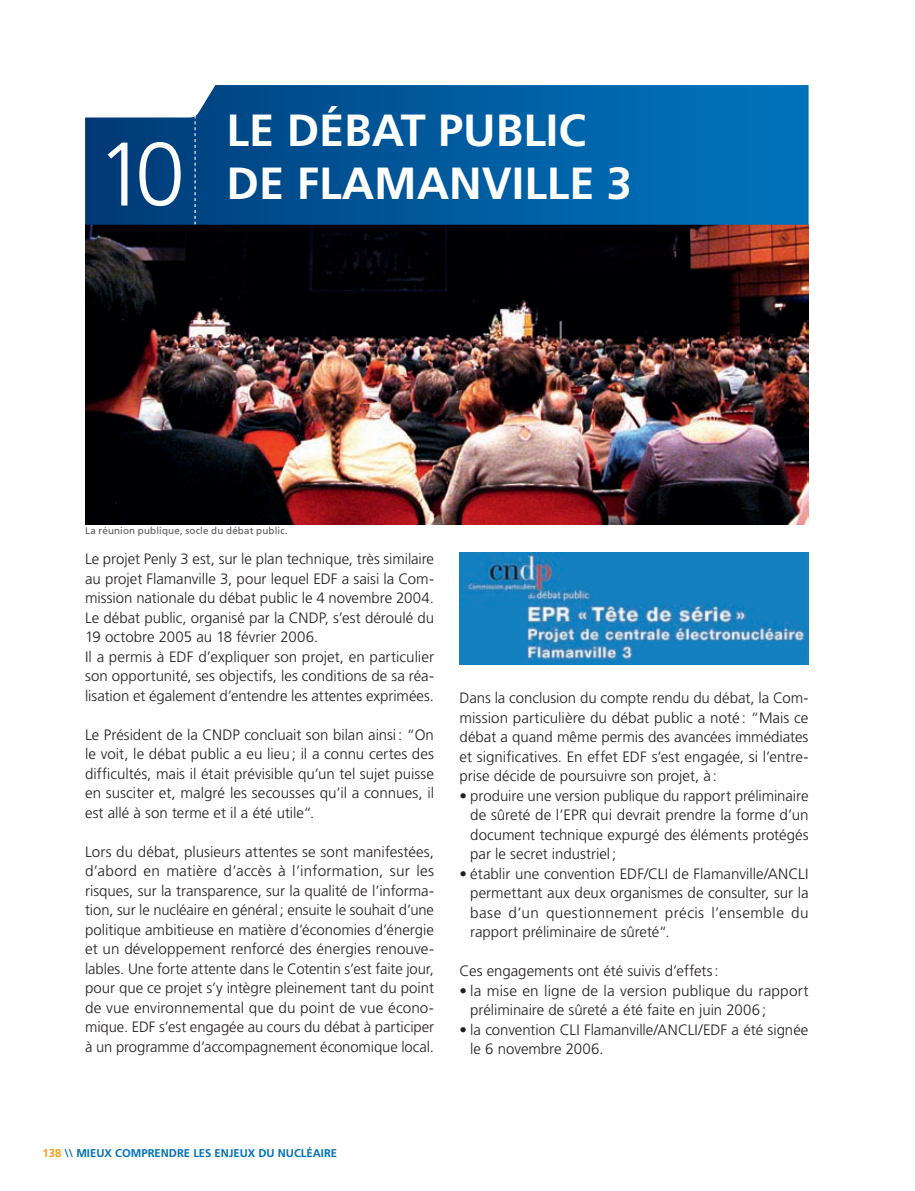
<style>
.page{position:relative;width:915px;height:1191px;background:#fff}
.page>*{position:absolute;margin:0;border:0;box-sizing:border-box;transform-origin:0 0}
.t1{font:700 45px/52.5px "Frutiger LT Std";color:#fff}
.t2{font:300 15px/19.5px "Frutiger LT Std";color:#231f20;text-align:justify}
.t3{font:700 11.25px "Frutiger LT Std";color:#0072bc}
.t4{font:9.75px "Frutiger LT Std";letter-spacing:.02em;color:#57585a}
.s1{font-weight:300;font-size:90px}
.s2{color:#f89c1c}
</style>
<div class="page">
<img style="left:459px;top:553px;width:349px;height:111px">
<img style="left:85px;top:225px;width:723px;height:299px">
<svg style="left:85px;top:85px;width:723px;height:140px;background:#0a60a0"></svg>
<img style="left:195px;top:116px;width:1px;height:109px">
<h1 class="t1" style="left:96px;top:104px;width:536px;text-indent:130px">LE DÉBAT PUBLIC<br><span class="s1">10</span> DE FLAMANVILLE 3</h1>
<p class="t4" style="left:85px;top:525px;width:204px">La réunion publique, socle du débat public.</p>
<p class="t2" style="left:85px;top:549px;width:350px;text-align:left">Le projet Penly 3 est, sur le plan technique, très similaire au projet Flamanville 3, pour lequel EDF a saisi la Com&shy;mission nationale du débat public le 4 novembre 2004.<br>Le débat public, organisé par la CNDP, s’est déroulé du 19 octobre 2005 au 18 février 2006.<br>Il a permis à EDF d’expliquer son projet, en particulier son opportunité, ses objectifs, les conditions de sa réa&shy;lisation et également d’entendre les attentes exprimées.</p>
<p class="t2" style="left:85px;top:725px;width:350px">Le Président de la CNDP concluait son bilan ainsi : “On le voit, le débat public a eu lieu ; il a connu certes des difficultés, mais il était prévisible qu’un tel sujet puisse en susciter et, malgré les secousses qu’il a connues, il est allé à son terme et il a été utile“.</p>
<p class="t2" style="left:85px;top:842px;width:350px">Lors du débat, plusieurs attentes se sont manifestées, d’abord en matière d’accès à l’information, sur les risques, sur la transparence, sur la qualité de l’informa&shy;tion, sur le nucléaire en général ; ensuite le souhait d’une politique ambitieuse en matière d’économies d’énergie et un développement renforcé des énergies renouve&shy;lables. Une forte attente dans le Cotentin s’est faite jour, pour que ce projet s’y intègre pleinement tant du point de vue environnemental que du point de vue écono&shy;mique. EDF s’est engagée au cours du débat à participer à un programme d’accompagnement économique local.</p>
<p class="t2" style="left:459px;top:688px;width:350px">Dans la conclusion du compte rendu du débat, la Com&shy;mission particulière du débat public a noté : “Mais ce débat a quand même permis des avancées immédiates et significatives. En effet EDF s’est engagée, si l’entre&shy;prise décide de poursuivre son projet, à :</p>
<p class="t2" style="left:470px;top:786px;width:339px;text-indent:-11px">• produire une version publique du rapport préliminaire de sûreté de l’EPR qui devrait prendre la forme d’un document technique expurgé des éléments protégés par le secret industriel ;</p>
<p class="t2" style="left:470px;top:864px;width:340px;text-indent:-11px">• établir une convention EDF/CLI de Flamanville/ANCLI permettant aux deux organismes de consulter, sur la base d’un questionnement précis l’ensemble du rapport préliminaire de sûreté“.</p>
<p class="t2" style="left:459px;top:961px;width:260px">Ces engagements ont été suivis d’effets :</p>
<p class="t2" style="left:470px;top:981px;width:339px;text-indent:-11px">• la mise en ligne de la version publique du rapport préliminaire de sûreté a été faite en juin 2006 ;</p>
<p class="t2" style="left:470px;top:1020px;width:339px;text-indent:-11px">• la convention CLI Flamanville/ANCLI/EDF a été signée le 6 novembre 2006.</p>
<p class="t3" style="left:43px;top:1146px;width:296px"><span class="s2">138</span> \\ MIEUX COMPRENDRE LES ENJEUX DU NUCLÉAIRE</p>
</div>
